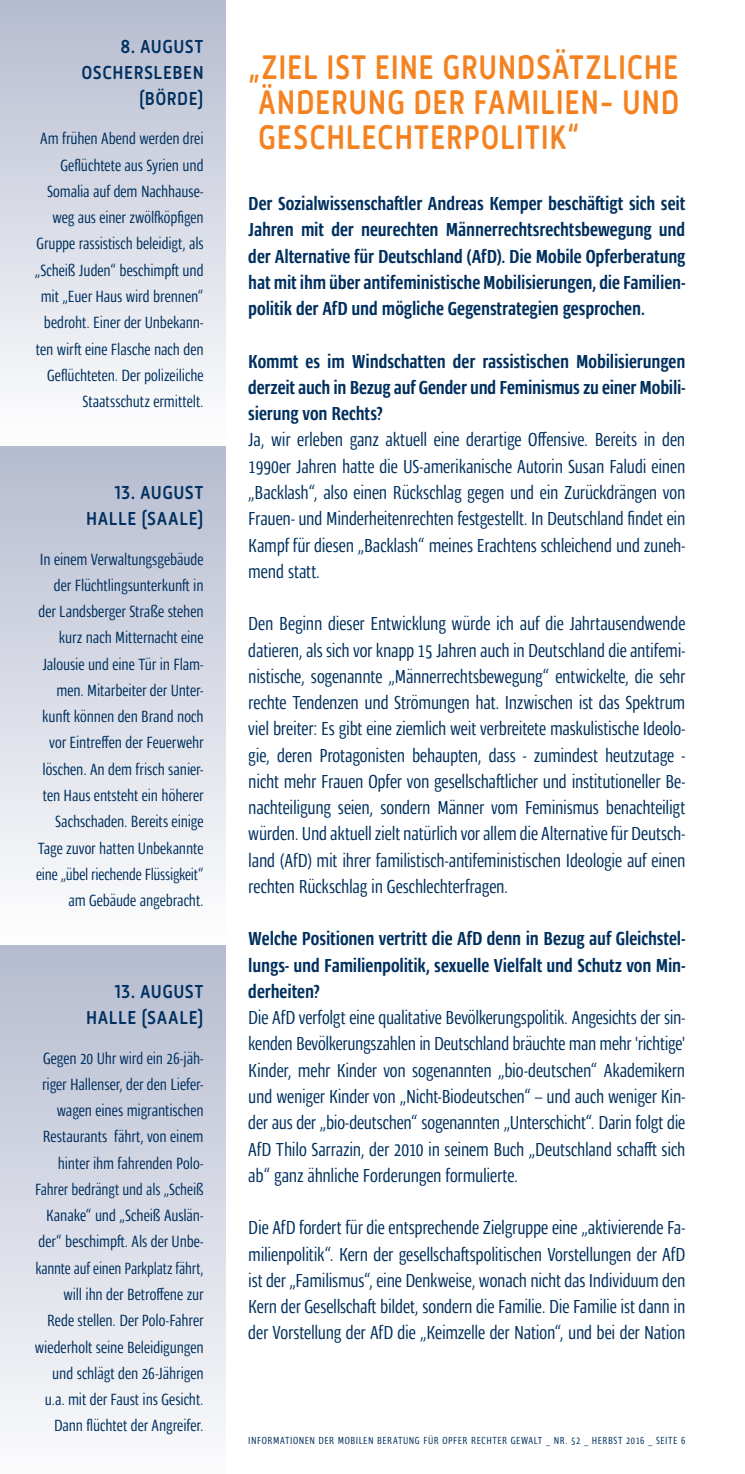
<style>
.page{position:relative;width:745px;height:1474px;background:#fff}
.page>*{position:absolute;margin:0;border:0;box-sizing:border-box;transform-origin:0 0}
.Headline{font:500 35px "Mic 32 New Rounded";letter-spacing:.02em;color:#f58220;scale:.84 1}
.Fließtext{font:19.25px/26.2px "Ardoise Pro Tight";letter-spacing:-.01em;color:#00305f;text-align:justify}
.Fließtext_bold{font:700 19.25px/26.2px "Ardoise Pro Tight";letter-spacing:-.005em;color:#00305f;text-align:justify}
.Chronikhead_links{font:500 19.25px/26.2px "Mic 32 New Rounded";letter-spacing:.03em;color:#00305f;text-align:right;scale:.9 1}
.Chroniktext_links{font:16.62px/26.2px "Ardoise Pro Tight";letter-spacing:-.005em;color:#00305f;text-align:right}
.t1{font:10.5px "Ardoise Pro Tight";letter-spacing:.045em;color:#00305f}
</style>
<div class="page">
<div style="left:0;top:945px;width:226px;height:528px;background:linear-gradient(to bottom,#b5bbcf,#fafbfc)"></div>
<div style="left:0;top:446px;width:226px;height:499px;background:linear-gradient(to bottom,#b5bbcf,#fefefe)"></div>
<div style="left:0;top:0;width:226px;height:446px;background:linear-gradient(to bottom,#b5bbcf,#fefefe)"></div>
<hr style="left:0;top:0;width:226px;height:1px;background:#b6bcd0">
<p class="Chronikhead_links" style="left:120px;top:33px;width:94px">8. AUGUST</p>
<p class="Chronikhead_links" style="left:81px;top:59px;width:137px">OSCHERSLEBEN (BÖRDE)</p>
<p class="Chroniktext_links" style="left:35px;top:124px;width:170px">Am frühen Abend werden drei<br>Geflüchtete aus Syrien und<br>Somalia auf dem Nachhause&shy;weg aus einer zwölfköpfigen<br>Gruppe rassistisch beleidigt, als „Scheiß Juden“ beschimpft und mit „Euer Haus wird brennen“ bedroht. Einer der Unbekann&shy;ten wirft eine Flasche nach den<br>Geflüchteten. Der polizeiliche<br>Staatsschutz ermittelt.</p>
<p class="Chronikhead_links" style="left:114px;top:479px;width:101px">13. AUGUST</p>
<p class="Chronikhead_links" style="left:86px;top:505px;width:132px">HALLE (SAALE)</p>
<p class="Chroniktext_links" style="left:36px;top:544px;width:169px">In einem Verwaltungsgebäude der Flüchtlingsunterkunft in der Landsberger Straße stehen kurz nach Mitternacht eine<br>Jalousie und eine Tür in Flam&shy;men. Mitarbeiter der Unter&shy;kunft können den Brand noch vor Eintreffen der Feuerwehr löschen. An dem frisch sanier&shy;ten Haus entsteht ein höherer<br>Sachschaden. Bereits einige<br>Tage zuvor hatten Unbekannte eine „übel riechende Flüssigkeit“ am Gebäude angebracht.</p>
<p class="Chronikhead_links" style="left:114px;top:978px;width:101px">13. AUGUST</p>
<p class="Chronikhead_links" style="left:86px;top:1004px;width:132px">HALLE (SAALE)</p>
<p class="Chroniktext_links" style="left:35px;top:1043px;width:170px">Gegen 20 Uhr wird ein 26-jäh&shy;riger Hallenser, der den Liefer&shy;wagen eines migrantischen<br>Restaurants fährt, von einem hinter ihm fahrenden Polo-<br>Fahrer bedrängt und als „Scheiß<br>Kanake“ und „Scheiß Auslän&shy;der“ beschimpft. Als der Unbe&shy;kannte auf einen Parkplatz fährt, will ihn der Betroffene zur<br>Rede stellen. Der Polo-Fahrer wiederholt seine Beleidigungen und schlägt den 26-Jährigen u.a. mit der Faust ins Gesicht.<br>Dann flüchtet der Angreifer.</p>
<p class="Headline" style="left:248px;top:47px;width:513px">„ZIEL IST EINE GRUNDSÄTZLICHE</p>
<p class="Headline" style="left:258px;top:82px;width:502px">ÄNDERUNG DER FAMILIEN- UND</p>
<p class="Headline" style="left:258px;top:117px;width:383px">GESCHLECHTERPOLITIK“</p>
<p class="Fließtext_bold" style="left:248px;top:188px;width:438px">Der Sozialwissenschaftler Andreas Kemper beschäftigt sich seit Jahren mit der neurechten Männerrechtsrechtsbewegung und der Alternative für Deutschland (AfD). Die Mobile Opferberatung hat mit ihm über antifeministische Mobilisierungen, die Familien&shy;politik der AfD und mögliche Gegenstrategien gesprochen.</p>
<p class="Fließtext_bold" style="left:248px;top:346px;width:438px">Kommt es im Windschatten der rassistischen Mobilisierungen derzeit auch in Bezug auf Gender und Feminismus zu einer Mobili&shy;sierung von Rechts?</p>
<p class="Fließtext" style="left:248px;top:425px;width:438px">Ja, wir erleben ganz aktuell eine derartige Offensive. Bereits in den 1990er Jahren hatte die US-amerikanische Autorin Susan Faludi einen „Backlash“, also einen Rückschlag gegen und ein Zurückdrängen von Frauen- und Minderheitenrechten festgestellt. In Deutschland findet ein Kampf für diesen „Backlash“ meines Erachtens schleichend und zuneh&shy;mend statt.</p>
<p class="Fließtext" style="left:248px;top:608px;width:438px">Den Beginn dieser Entwicklung würde ich auf die Jahrtausendwende datieren, als sich vor knapp 15 Jahren auch in Deutschland die antifemi&shy;nistische, sogenannte „Männerrechtsbewegung“ entwickelte, die sehr rechte Tendenzen und Strömungen hat. Inzwischen ist das Spektrum viel breiter: Es gibt eine ziemlich weit verbreitete maskulistische Ideolo&shy;gie, deren Protagonisten behaupten, dass - zumindest heutzutage - nicht mehr Frauen Opfer von gesellschaftlicher und institutioneller Be&shy;nachteiligung seien, sondern Männer vom Feminismus benachteiligt würden. Und aktuell zielt natürlich vor allem die Alternative für Deutsch&shy;land (AfD) mit ihrer familistisch-antifeministischen Ideologie auf einen rechten Rückschlag in Geschlechterfragen.</p>
<p class="Fließtext_bold" style="left:248px;top:923px;width:438px">Welche Positionen vertritt die AfD denn in Bezug auf Gleichstel&shy;lungs- und Familienpolitik, sexuelle Vielfalt und Schutz von Min&shy;derheiten?</p>
<p class="Fließtext" style="left:248px;top:1002px;width:438px">Die AfD verfolgt eine qualitative Bevölkerungspolitik. Angesichts der sin&shy;kenden Bevölkerungszahlen in Deutschland bräuchte man mehr 'richtige' Kinder, mehr Kinder von sogenannten „bio-deutschen“ Akademikern und weniger Kinder von „Nicht-Biodeutschen“ – und auch weniger Kin&shy;der aus der „bio-deutschen“ sogenannten „Unterschicht“. Darin folgt die AfD Thilo Sarrazin, der 2010 in seinem Buch „Deutschland schafft sich ab“ ganz ähnliche Forderungen formulierte.</p>
<p class="Fließtext" style="left:248px;top:1212px;width:438px">Die AfD fordert für die entsprechende Zielgruppe eine „aktivierende Fa&shy;milienpolitik“. Kern der gesellschaftspolitischen Vorstellungen der AfD ist der „Familismus“, eine Denkweise, wonach nicht das Individuum den Kern der Gesellschaft bildet, sondern die Familie. Die Familie ist dann in der Vorstellung der AfD die „Keimzelle der Nation“, und bei der Nation</p>
<p class="t1" style="left:248px;top:1432px;width:438px">INFORMATIONEN DER MOBILEN BERATUNG FÜR OPFER RECHTER GEWALT _ NR. 52 _ HERBST 2016 _ SEITE 6</p>
</div>
